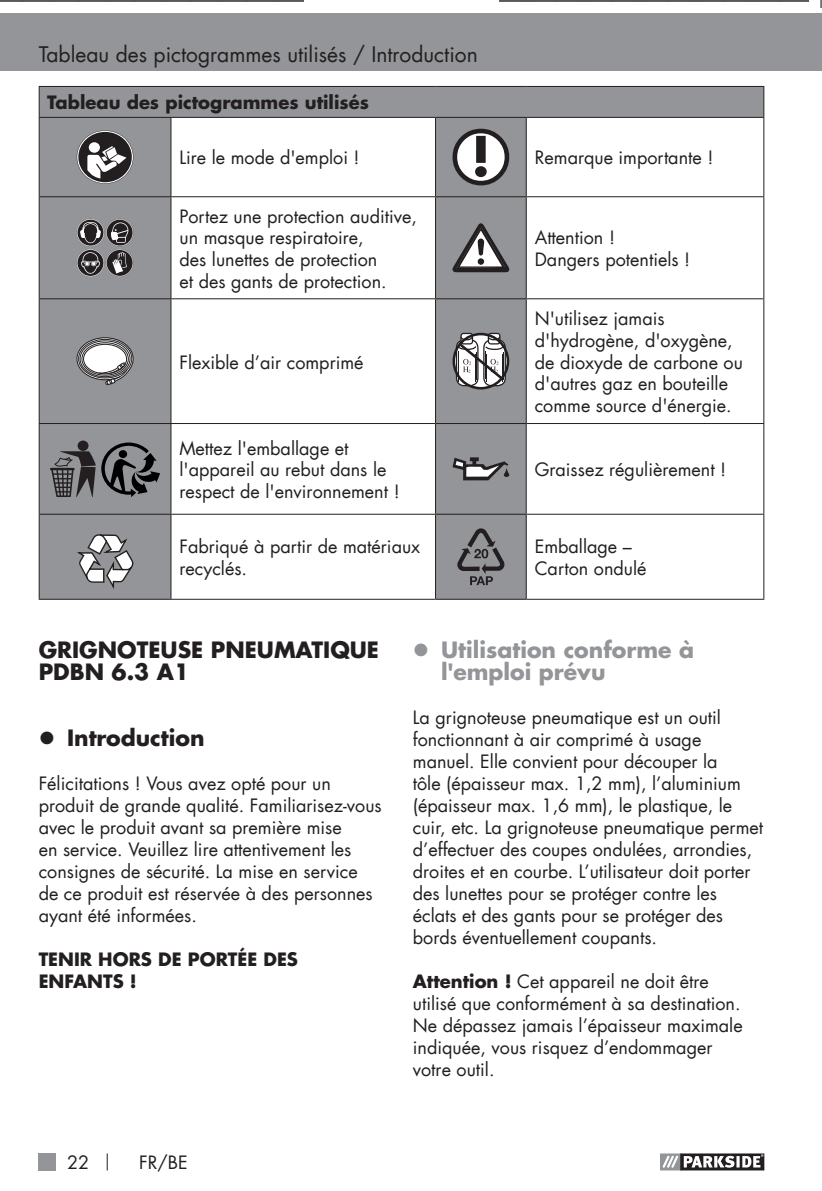
<style>
.page{position:relative;width:822px;height:1191px;background:#fff}
.page>*{position:absolute;margin:0;border:0;box-sizing:border-box;transform-origin:0 0}
.t1{font:700 22px/22px "Futura LT";color:#231f20}
.t2{font:700 22px/22px "Futura LT";color:#939598}
.t3{font:21px "Futura LT";color:#231f20}
.t4{font:18px/22px "Futura LT";color:#231f20}
.t5{font:700 18px/22px "Futura LT";color:#231f20}
.s1{font-weight:700}
</style>
<div class="page">
<div style="left:0;top:14px;width:821px;height:57px;background:#939598"></div>
<div style="left:39px;top:1153px;width:17px;height:17px;background:#939598"></div>
<svg style="left:107px;top:1153px;width:1px;height:17px"></svg>
<svg style="left:660px;top:1153px;width:104px;height:17px"></svg>
<svg style="left:40px;top:87px;width:723px;height:512px"></svg>
<div style="left:526px;top:424px;width:238px;height:90px;background:#fff"></div>
<hr style="left:763px;top:87px;width:1px;height:30px;background:#231f20">
<hr style="left:39px;top:86px;width:132px;height:1px;background:#231f20">
<hr style="left:39px;top:87px;width:1px;height:30px;background:#231f20">
<hr style="left:171px;top:86px;width:265px;height:1px;background:#231f20">
<hr style="left:436px;top:86px;width:90px;height:1px;background:#231f20">
<hr style="left:526px;top:86px;width:238px;height:1px;background:#231f20">
<hr style="left:39px;top:117px;width:132px;height:1px;background:#231f20">
<hr style="left:39px;top:118px;width:1px;height:78px;background:#231f20">
<hr style="left:171px;top:117px;width:265px;height:1px;background:#231f20">
<hr style="left:170px;top:118px;width:1px;height:78px;background:#231f20">
<hr style="left:436px;top:117px;width:90px;height:1px;background:#231f20">
<hr style="left:435px;top:118px;width:1px;height:78px;background:#231f20">
<hr style="left:526px;top:117px;width:238px;height:1px;background:#231f20">
<hr style="left:526px;top:118px;width:1px;height:78px;background:#231f20">
<hr style="left:763px;top:118px;width:1px;height:78px;background:#231f20">
<hr style="left:39px;top:196px;width:132px;height:1px;background:#231f20">
<hr style="left:39px;top:197px;width:1px;height:101px;background:#231f20">
<hr style="left:171px;top:196px;width:265px;height:1px;background:#231f20">
<hr style="left:170px;top:197px;width:1px;height:101px;background:#231f20">
<hr style="left:436px;top:196px;width:90px;height:1px;background:#231f20">
<hr style="left:435px;top:197px;width:1px;height:101px;background:#231f20">
<hr style="left:526px;top:196px;width:238px;height:1px;background:#231f20">
<hr style="left:526px;top:197px;width:1px;height:101px;background:#231f20">
<hr style="left:763px;top:197px;width:1px;height:101px;background:#231f20">
<hr style="left:39px;top:298px;width:132px;height:1px;background:#231f20">
<hr style="left:39px;top:299px;width:1px;height:124px;background:#231f20">
<hr style="left:171px;top:298px;width:265px;height:1px;background:#231f20">
<hr style="left:170px;top:299px;width:1px;height:124px;background:#231f20">
<hr style="left:436px;top:298px;width:90px;height:1px;background:#231f20">
<hr style="left:435px;top:299px;width:1px;height:124px;background:#231f20">
<hr style="left:526px;top:298px;width:238px;height:1px;background:#231f20">
<hr style="left:526px;top:299px;width:1px;height:124px;background:#231f20">
<hr style="left:763px;top:299px;width:1px;height:124px;background:#231f20">
<hr style="left:39px;top:423px;width:132px;height:1px;background:#231f20">
<hr style="left:39px;top:424px;width:1px;height:90px;background:#231f20">
<hr style="left:171px;top:423px;width:265px;height:1px;background:#231f20">
<hr style="left:170px;top:424px;width:1px;height:90px;background:#231f20">
<hr style="left:39px;top:514px;width:132px;height:1px;background:#231f20">
<hr style="left:39px;top:515px;width:1px;height:84px;background:#231f20">
<hr style="left:171px;top:514px;width:265px;height:1px;background:#231f20">
<hr style="left:170px;top:515px;width:1px;height:84px;background:#231f20">
<hr style="left:39px;top:599px;width:132px;height:1px;background:#231f20">
<hr style="left:171px;top:599px;width:265px;height:1px;background:#231f20">
<hr style="left:436px;top:423px;width:90px;height:1px;background:#231f20">
<hr style="left:435px;top:424px;width:1px;height:90px;background:#231f20">
<hr style="left:526px;top:423px;width:238px;height:1px;background:#231f20">
<hr style="left:526px;top:424px;width:1px;height:90px;background:#231f20">
<hr style="left:763px;top:424px;width:1px;height:90px;background:#231f20">
<hr style="left:436px;top:514px;width:90px;height:1px;background:#231f20">
<hr style="left:435px;top:515px;width:1px;height:84px;background:#231f20">
<hr style="left:526px;top:514px;width:238px;height:1px;background:#231f20">
<hr style="left:526px;top:515px;width:1px;height:84px;background:#231f20">
<hr style="left:763px;top:515px;width:1px;height:84px;background:#231f20">
<hr style="left:436px;top:599px;width:90px;height:1px;background:#231f20">
<hr style="left:526px;top:599px;width:238px;height:1px;background:#231f20">
<svg style="left:77px;top:130px;width:56px;height:54px"></svg>
<svg style="left:453px;top:129px;width:56px;height:56px"></svg>
<svg style="left:77px;top:219px;width:56px;height:58px;background:#6a686a"></svg>
<svg style="left:453px;top:223px;width:56px;height:49px"></svg>
<svg style="left:76px;top:337px;width:58px;height:48px"></svg>
<svg style="left:453px;top:333px;width:56px;height:57px"></svg>
<div style="left:78px;top:441px;width:11px;height:10px;background:#231f20;border-radius:50%"></div>
<svg style="left:50px;top:443px;width:110px;height:54px;background:#626365"></svg>
<svg style="left:453px;top:457px;width:57px;height:23px"></svg>
<svg style="left:74px;top:534px;width:59px;height:58px"></svg>
<svg style="left:457px;top:528px;width:48px;height:57px;background:#757578"></svg>
<svg style="left:820px;top:0;width:2px;height:15px"></svg>
<svg style="left:0;top:0;width:304px;height:14px"></svg>
<svg style="left:499px;top:0;width:310px;height:2px"></svg>
<p class="t3" style="left:39px;top:41px;width:441px">Tableau des pictogrammes utilisés / Introduction</p>
<p class="t5" style="left:47px;top:91px;width:323px">Tableau des pictogrammes utilisés</p>
<p class="t4" style="left:179px;top:147px;width:182px">Lire le mode d'emploi !</p>
<p class="t4" style="left:535px;top:147px;width:180px">Remarque importante !</p>
<p class="t4" style="left:179px;top:206px;width:239px">Portez une protection auditive, un masque respiratoire,<br>des lunettes de protection<br>et des gants de protection.</p>
<p class="t4" style="left:535px;top:227px;width:157px">Attention !<br>Dangers potentiels !</p>
<p class="t4" style="left:179px;top:351px;width:186px">Flexible d’air comprimé</p>
<p class="t4" style="left:179px;top:437px;width:222px">Mettez l'emballage et l'appareil au rebut dans le respect de l'environnement !</p>
<p class="t4" style="left:535px;top:308px;width:210px">N'utilisez jamais d'hydrogène, d'oxygène, de dioxyde de carbone ou d'autres gaz en bouteille comme source d'énergie.</p>
<p class="t4" style="left:535px;top:459px;width:193px">Graissez régulièrement !</p>
<p class="t4" style="left:179px;top:536px;width:242px">Fabriqué à partir de matériaux recyclés.</p>
<p class="t4" style="left:535px;top:536px;width:113px">Emballage –<br>Carton ondulé</p>
<p class="t1" style="left:39px;top:638px;width:342px">GRIGNOTEUSE PNEUMATIQUE<br>PDBN 6.3 A1</p>
<p class="t1" style="left:67px;top:726px;width:139px">Introduction</p>
<p class="t4" style="left:39px;top:773px;width:345px">Félicitations ! Vous avez opté pour un produit de grande qualité. Familiarisez-vous avec le produit avant sa première mise<br>en service. Veuillez lire attentivement les consignes de sécurité. La mise en service de ce produit est réservée à des personnes ayant été informées.</p>
<p class="t5" style="left:39px;top:948px;width:261px">TENIR HORS DE PORTÉE DES<br>ENFANTS !</p>
<p class="t4" style="left:67px;top:1152px;width:24px">22</p>
<p class="t4" style="left:139px;top:1152px;width:50px">FR/BE</p>
<p class="t2" style="left:441px;top:638px;width:255px">Utilisation conforme à l'emploi prévu</p>
<p class="t4" style="left:413px;top:707px;width:352px">La grignoteuse pneumatique est un outil fonctionnant à air comprimé à usage manuel. Elle convient pour découper la<br>tôle (épaisseur max. 1,2 mm), l’aluminium (épaisseur max. 1,6 mm), le plastique, le cuir, etc. La grignoteuse pneumatique permet d’effectuer des coupes ondulées, arrondies, droites et en courbe. L’utilisateur doit porter des lunettes pour se protéger contre les éclats et des gants pour se protéger des bords éventuellement coupants.</p>
<p class="t4" style="left:413px;top:970px;width:331px"><span class="s1">Attention !</span> Cet appareil ne doit être utilisé que conformément à sa destination.<br>Ne dépassez jamais l’épaisseur maximale indiquée, vous risquez d’endommager votre outil.</p>
</div>
